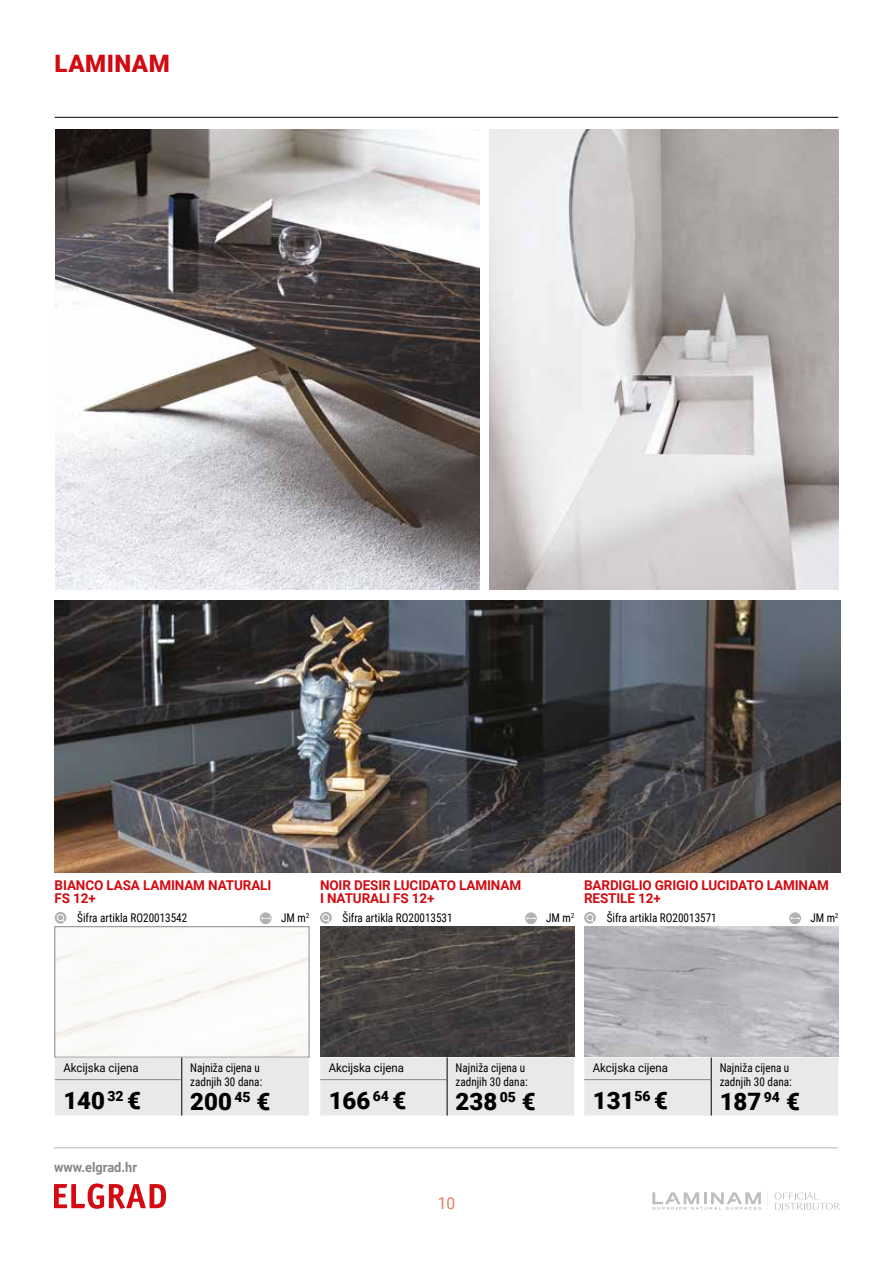
<style>
.page{position:relative;width:893px;height:1263px;background:#fff}
.page>*{position:absolute;margin:0;border:0;box-sizing:border-box;transform-origin:0 0}
.t1{font:900 24px "Roboto";color:#000}
.t2{font:900 24px "Roboto";letter-spacing:.02em;color:#d20a11}
.t3{font:16.5px "Roboto";color:#e17f63;scale:.95 1}
.t4{font:900 13.95px "Roboto";color:#000}
.t5{font:700 13.5px/13.5px "Roboto";letter-spacing:-.01em;color:#d20a11}
.t6{font:700 13.5px "Roboto";color:#878787;scale:.95 1}
.t7{font:12px/13.5px "Roboto Condensed";color:#000;scale:.93 1}
.t8{font:12px "Roboto";color:#000;scale:.95 1}
.s1{font-size:24px}
</style>
<div class="page">
<hr style="left:54px;top:1147px;width:784px;height:1px;background:#b3b2b2">
<svg style="left:54px;top:1183px;width:112px;height:26px"></svg>
<hr style="left:55px;top:117px;width:783px;height:1px;background:#000">
<img style="left:55px;top:601px;width:785px;height:271px">
<svg style="left:55px;top:912px;width:11px;height:12px"></svg>
<div style="left:57px;top:914px;width:7px;height:7px;border:1px solid #fff;border-radius:50%"></div>
<svg style="left:61px;top:919px;width:6px;height:5px"></svg>
<div style="left:260px;top:912px;width:12px;height:12px;background:#b3b2b2;border-radius:50%"></div>
<svg style="left:261px;top:917px;width:9px;height:3px"></svg>
<div style="left:55px;top:926px;width:254px;height:131px;border:1px solid #878787"></div>
<svg style="left:320px;top:912px;width:12px;height:12px"></svg>
<div style="left:322px;top:914px;width:7px;height:7px;border:1px solid #fff;border-radius:50%"></div>
<svg style="left:326px;top:919px;width:6px;height:5px"></svg>
<div style="left:525px;top:912px;width:12px;height:12px;background:#b3b2b2;border-radius:50%"></div>
<svg style="left:526px;top:917px;width:10px;height:3px"></svg>
<img style="left:320px;top:926px;width:254px;height:131px">
<svg style="left:584px;top:912px;width:12px;height:12px"></svg>
<div style="left:586px;top:914px;width:7px;height:7px;border:1px solid #fff;border-radius:50%"></div>
<svg style="left:591px;top:919px;width:5px;height:5px"></svg>
<div style="left:789px;top:912px;width:12px;height:12px;background:#b3b2b2;border-radius:50%"></div>
<svg style="left:790px;top:917px;width:10px;height:3px"></svg>
<img style="left:584px;top:926px;width:254px;height:131px">
<div style="left:55px;top:1057px;width:254px;height:58px;background:#e9e9e9"></div>
<hr style="left:181px;top:1080px;width:1px;height:35px;background:#000">
<div style="left:320px;top:1057px;width:254px;height:58px;background:#e9e9e9"></div>
<hr style="left:447px;top:1080px;width:1px;height:35px;background:#000">
<div style="left:584px;top:1057px;width:254px;height:58px;background:#e9e9e9"></div>
<hr style="left:711px;top:1080px;width:1px;height:35px;background:#000">
<svg style="left:774px;top:1192px;width:66px;height:18px"></svg>
<svg style="left:652px;top:1192px;width:109px;height:18px"></svg>
<svg style="left:767px;top:1192px;width:1px;height:18px"></svg>
<img style="left:55px;top:130px;width:424px;height:459px">
<img style="left:489px;top:130px;width:349px;height:459px">
<h1 class="t2" style="left:55px;top:47px;width:117px">LAMINAM</h1>
<p class="t5" style="left:55px;top:877px;width:218px">BIANCO LASA LAMINAM NATURALI<br>FS 12+</p>
<p class="t7" style="left:77px;top:911px;width:120px">Šifra artikla RO20013542</p>
<p class="t7" style="left:281px;top:911px;width:32px">JM m<sup>2</sup></p>
<p class="t5" style="left:320px;top:877px;width:203px">NOIR DESIR LUCIDATO LAMINAM<br>I NATURALI FS 12+</p>
<p class="t7" style="left:343px;top:911px;width:120px">Šifra artikla RO20013531</p>
<p class="t7" style="left:546px;top:911px;width:32px">JM m<sup>2</sup></p>
<p class="t5" style="left:584px;top:877px;width:246px">BARDIGLIO GRIGIO LUCIDATO LAMINAM<br>RESTILE 12+</p>
<p class="t7" style="left:607px;top:911px;width:120px">Šifra artikla RO20013571</p>
<p class="t7" style="left:810px;top:911px;width:32px">JM m<sup>2</sup></p>
<p class="t8" style="left:63px;top:1059px;width:81px">Akcijska cijena</p>
<p class="t7" style="left:190px;top:1061px;width:79px">Najniža cijena u zadnjih 30 dana:</p>
<h1 class="t1" style="left:190px;top:1084px;width:82px">200 <sup>45</sup> €</h1>
<h1 class="t1" style="left:63px;top:1084px;width:43px">140</h1>
<p class="t4" style="left:107px;top:1086px;width:35px">32 <span class="s1">€</span></p>
<p class="t6" style="left:54px;top:1157px;width:89px">www.elgrad.hr</p>
<p class="t8" style="left:329px;top:1059px;width:81px">Akcijska cijena</p>
<p class="t7" style="left:456px;top:1061px;width:79px">Najniža cijena u zadnjih 30 dana:</p>
<h1 class="t1" style="left:456px;top:1084px;width:82px">238 <sup>05</sup> €</h1>
<h1 class="t1" style="left:329px;top:1084px;width:43px">166</h1>
<p class="t4" style="left:373px;top:1086px;width:35px">64 <span class="s1">€</span></p>
<h2 class="t3" style="left:438px;top:1191px;width:20px">10</h2>
<p class="t8" style="left:593px;top:1059px;width:81px">Akcijska cijena</p>
<p class="t7" style="left:720px;top:1061px;width:79px">Najniža cijena u zadnjih 30 dana:</p>
<h1 class="t1" style="left:720px;top:1084px;width:82px">187 <sup>94</sup> €</h1>
<h1 class="t1" style="left:593px;top:1084px;width:43px">131</h1>
<p class="t4" style="left:634px;top:1086px;width:35px">56 <span class="s1">€</span></p>
</div>
